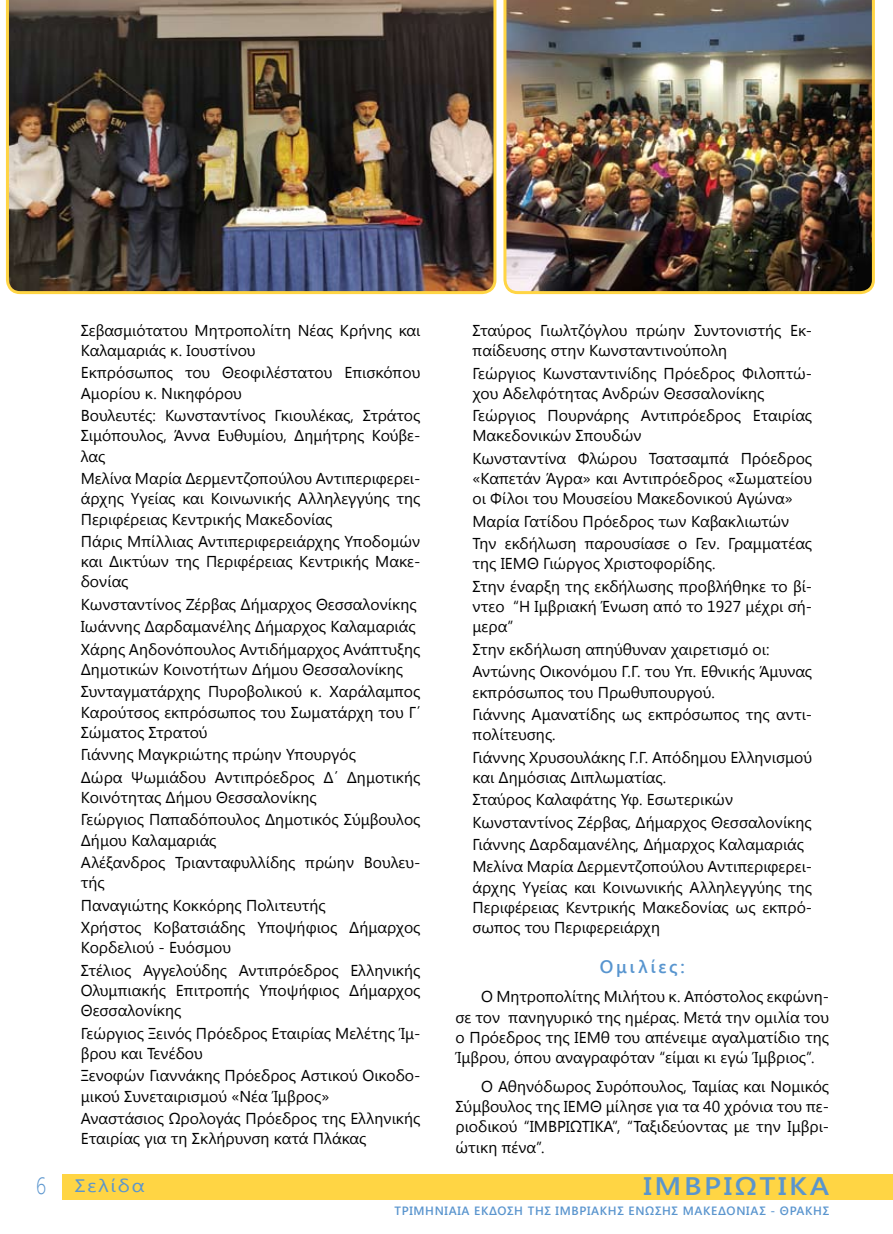
<style>
.page{position:relative;width:893px;height:1234px;background:#fff}
.page>*{position:absolute;margin:0;border:0;box-sizing:border-box;transform-origin:0 0}
.t1{font:600 25.2px "Segoe UI";letter-spacing:.09em;color:#5a95ce;scale:1.15 1}
.t2{font:600 18px "Segoe UI";letter-spacing:.15em;color:#5895cf}
.t3{font:18px "Segoe UI";letter-spacing:.09em;color:#5a95ce;scale:1.15 1}
.t4{font:15.75px/20.2px "Segoe UI";color:#000}
.t5{font:600 12px "Segoe UI";letter-spacing:.055em;color:#5a95ce}
.s1{font-weight:300;font-size:23.4px}
</style>
<div class="page">
<div style="left:63px;top:1173px;width:830px;height:25px;background:#ffd544"></div>
<img style="left:6px;top:0;width:490px;height:294px">
<img style="left:503px;top:0;width:372px;height:294px">
<p class="t4" style="left:81px;top:319px;width:341px">Σεβασμιότατου Μητροπολίτη Νέας Κρήνης και<br>Καλαμαριάς κ. Ιουστίνου</p>
<p class="t4" style="left:81px;top:362px;width:341px">Εκπρόσωπος του Θεοφιλέστατου Επισκόπου<br>Αμορίου κ. Νικηφόρου</p>
<p class="t4" style="left:81px;top:404px;width:341px;text-align:justify">Βουλευτές: Κωνσταντίνος Γκιουλέκας, Στράτος Σιμόπουλος, Άννα Ευθυμίου, Δημήτρης Κούβε&shy;λας</p>
<p class="t4" style="left:81px;top:467px;width:341px;text-align:justify">Μελίνα Μαρία Δερμεντζοπούλου Αντιπεριφερει&shy;άρχης Υγείας και Κοινωνικής Αλληλεγγύης της Περιφέρειας Κεντρικής Μακεδονίας</p>
<p class="t4" style="left:81px;top:530px;width:341px;text-align:justify">Πάρις Μπίλλιας Αντιπεριφερειάρχης Υποδομών και Δικτύων της Περιφέρειας Κεντρικής Μακε&shy;δονίας</p>
<p class="t4" style="left:81px;top:592px;width:341px;line-height:22.4px">Κωνσταντίνος Ζέρβας Δήμαρχος Θεσσαλονίκης<br>Ιωάννης Δαρδαμανέλης Δήμαρχος Καλαμαριάς<br>Χάρης Αηδονόπουλος Αντιδήμαρχος Ανάπτυξης</p>
<p class="t4" style="left:81px;top:657px;width:341px;line-height:22.4px">Δημοτικών Κοινοτήτων Δήμου Θεσσαλονίκης<br>Συνταγματάρχης Πυροβολικού κ. Χαράλαμπος</p>
<p class="t4" style="left:81px;top:701px;width:341px">Καρούτσος εκπρόσωπος του Σωματάρχη του Γ΄<br>Σώματος Στρατού</p>
<p class="t4" style="left:81px;top:742px;width:341px;line-height:22.4px">Γιάννης Μαγκριώτης πρώην Υπουργός<br>Δώρα Ψωμιάδου Αντιπρόεδρος Δ΄ Δημοτικής</p>
<p class="t4" style="left:81px;top:785px;width:341px;line-height:22.4px">Κοινότητας Δήμου Θεσσαλονίκης<br>Γεώργιος Παπαδόπουλος Δημοτικός Σύμβουλος</p>
<p class="t4" style="left:81px;top:828px;width:341px;line-height:22.4px">Δήμου Καλαμαριάς<br>Αλέξανδρος Τριανταφυλλίδης πρώην Βουλευ-</p>
<p class="t4" style="left:81px;top:870px;width:341px;line-height:22.4px">τής<br>Παναγιώτης Κοκκόρης Πολιτευτής<br>Χρήστος Κοβατσιάδης Υποψήφιος Δήμαρχος</p>
<p class="t4" style="left:81px;top:935px;width:341px;line-height:22.4px">Κορδελιού - Ευόσμου<br>Στέλιος Αγγελούδης Αντιπρόεδρος Ελληνικής</p>
<p class="t4" style="left:81px;top:979px;width:341px">Ολυμπιακής Επιτροπής Υποψήφιος Δήμαρχος<br>Θεσσαλονίκης</p>
<p class="t4" style="left:81px;top:1021px;width:341px">Γεώργιος Ξεινός Πρόεδρος Εταιρίας Μελέτης Ίμ&shy;βρου και Τενέδου</p>
<p class="t4" style="left:81px;top:1064px;width:341px">Ξενοφών Γιαννάκης Πρόεδρος Αστικού Οικοδο&shy;μικού Συνεταιρισμού «Νέα Ίμβρος»</p>
<p class="t4" style="left:81px;top:1107px;width:341px">Αναστάσιος Ωρολογάς Πρόεδρος της Ελληνικής<br>Εταιρίας για τη Σκλήρυνση κατά Πλάκας</p>
<p class="t4" style="left:472px;top:319px;width:341px">Σταύρος Γιωλτζόγλου πρώην Συντονιστής Εκ&shy;παίδευσης στην Κωνσταντινούπολη</p>
<p class="t4" style="left:472px;top:362px;width:341px">Γεώργιος Κωνσταντινίδης Πρόεδρος Φιλοπτώ&shy;χου Αδελφότητας Ανδρών Θεσσαλονίκης</p>
<p class="t4" style="left:472px;top:405px;width:341px">Γεώργιος Πουρνάρης Αντιπρόεδρος Εταιρίας<br>Μακεδονικών Σπουδών</p>
<p class="t4" style="left:472px;top:447px;width:341px;text-align:justify">Κωνσταντίνα Φλώρου Τσατσαμπά Πρόεδρος «Καπετάν Άγρα» και Αντιπρόεδρος «Σωματείου οι Φίλοι του Μουσείου Μακεδονικού Αγώνα»</p>
<p class="t4" style="left:472px;top:509px;width:341px;line-height:22.4px">Μαρία Γατίδου Πρόεδρος των Καβακλιωτών<br>Την εκδήλωση παρουσίασε ο Γεν. Γραμματέας</p>
<p class="t4" style="left:472px;top:552px;width:341px;line-height:22.4px">της ΙΕΜΘ Γιώργος Χριστοφορίδης.<br>Στην έναρξη της εκδήλωσης προβλήθηκε το βί-</p>
<p class="t4" style="left:472px;top:595px;width:341px">ντεο “Η Ιμβριακή Ένωση από το 1927 μέχρι σή&shy;μερα”</p>
<p class="t4" style="left:472px;top:637px;width:341px;line-height:22.4px">Στην εκδήλωση απηύθυναν χαιρετισμό οι:<br>Αντώνης Οικονόμου Γ.Γ. του Υπ. Εθνικής Άμυνας</p>
<p class="t4" style="left:472px;top:680px;width:341px;line-height:22.4px">εκπρόσωπος του Πρωθυπουργού.<br>Γιάννης Αμανατίδης ως εκπρόσωπος της αντι-</p>
<p class="t4" style="left:472px;top:722px;width:341px;line-height:22.4px">πολίτευσης.<br>Γιάννης Χρυσουλάκης Γ.Γ. Απόδημου Ελληνισμού</p>
<p class="t4" style="left:472px;top:765px;width:341px;line-height:22.4px">και Δημόσιας Διπλωματίας.<br>Σταύρος Καλαφάτης Υφ. Εσωτερικών Κωνσταντίνος Ζέρβας, Δήμαρχος Θεσσαλονίκης Γιάννης Δαρδαμανέλης, Δήμαρχος Καλαμαριάς Μελίνα Μαρία Δερμεντζοπούλου Αντιπεριφερει-</p>
<p class="t4" style="left:472px;top:876px;width:341px;text-align:justify">άρχης Υγείας και Κοινωνικής Αλληλεγγύης της Περιφέρειας Κεντρικής Μακεδονίας ως εκπρό&shy;σωπος του Περιφερειάρχη</p>
<p class="t2" style="left:600px;top:954px;width:87px">Ομιλίες:</p>
<p class="t4" style="left:455px;top:985px;width:375px;text-align:justify;text-indent:26px">Ο Μητροπολίτης Μιλήτου κ. Απόστολος εκφώνη&shy;σε τον πανηγυρικό της ημέρας. Μετά την ομιλία του ο Πρόεδρος της ΙΕΜθ του απένειμε αγαλματίδιο της Ίμβρου, όπου αναγραφόταν “είμαι κι εγώ Ίμβριος”.</p>
<p class="t4" style="left:455px;top:1075px;width:375px;text-align:justify;text-indent:26px">Ο Αθηνόδωρος Συρόπουλος, Ταμίας και Νομικός Σύμβουλος της ΙΕΜΘ μίλησε για τα 40 χρόνια του πε&shy;ριοδικού “ΙΜΒΡΙΩΤΙΚΑ”, “Ταξιδεύοντας με την Ιμβρι&shy;ώτικη πένα”.</p>
<p class="t3" style="left:36px;top:1172px;width:96px"><span class="s1">6</span> Σελίδα</p>
<h1 class="t1" style="left:643px;top:1168px;width:163px">ΙΜΒΡΙΩΤΙΚΑ</h1>
<p class="t5" style="left:394px;top:1201px;width:436px">ΤΡΙΜΗΝΙΑΙΑ ΕΚΔΟΣΗ ΤΗΣ ΙΜΒΡΙΑΚΗΣ ΕΝΩΣΗΣ ΜΑΚΕΔΟΝΙΑΣ - ΘΡΑΚΗΣ</p>
</div>
